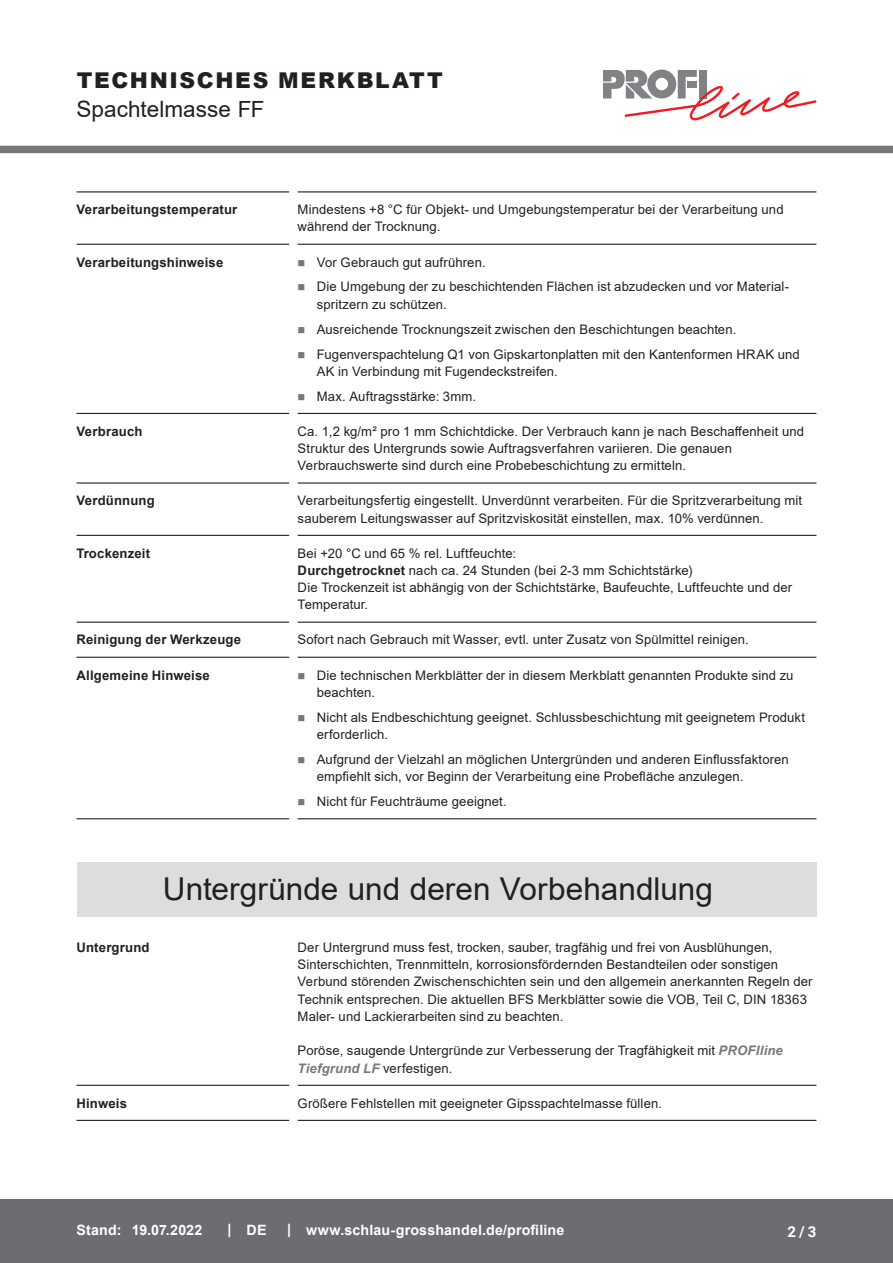
<style>
.page{position:relative;width:893px;height:1263px;background:#fff}
.page>*{position:absolute;margin:0;border:0;box-sizing:border-box;transform-origin:0 0}
.CB_AF_Kapitel_Uebers{font:31.5px "Arial";color:#231f20}
.CB_AF_Kopf_Produktna{font:22.5px "Arial";color:#231f20}
.CB_AF_Kopf_TM{font:900 21.75px "Arial";letter-spacing:.075em;color:#231f20}
.t1{font:700 15px "Roboto";color:#fff}
.CB_AF_Fuß_Stand_link{font:700 14.25px "Arial";letter-spacing:.01em;color:#fff}
.CB_AF_Text_Standard{font:13.2px/17.2px "Arial";letter-spacing:.01em;color:#231f20}
.CB_AF_Abschnitt_Uebe{font:700 13.2px "Arial";letter-spacing:.015em;color:#231f20}
.s1{font-size:22.35px}
.s2{font-weight:700}
.s3{font-weight:700;font-style:italic;color:#76787b}
</style>
<div class="page">
<div style="left:0;top:146px;width:893px;height:7px;background:#76787b"></div>
<div style="left:0;top:1199px;width:893px;height:64px;background:#6c6d70"></div>
<hr style="left:77px;top:191px;width:212px;height:1px;background:#231f20">
<hr style="left:298px;top:191px;width:518px;height:1px;background:#231f20">
<hr style="left:77px;top:244px;width:212px;height:1px;background:#231f20">
<hr style="left:298px;top:244px;width:518px;height:1px;background:#231f20">
<hr style="left:77px;top:413px;width:212px;height:1px;background:#231f20">
<hr style="left:298px;top:413px;width:518px;height:1px;background:#231f20">
<hr style="left:77px;top:482px;width:212px;height:2px;background:#231f20">
<hr style="left:298px;top:482px;width:518px;height:2px;background:#231f20">
<hr style="left:77px;top:535px;width:212px;height:1px;background:#231f20">
<hr style="left:298px;top:535px;width:518px;height:1px;background:#231f20">
<hr style="left:77px;top:622px;width:212px;height:1px;background:#231f20">
<hr style="left:298px;top:622px;width:518px;height:1px;background:#231f20">
<hr style="left:77px;top:657px;width:212px;height:1px;background:#231f20">
<hr style="left:298px;top:657px;width:518px;height:1px;background:#231f20">
<hr style="left:77px;top:818px;width:212px;height:1px;background:#231f20">
<hr style="left:298px;top:818px;width:518px;height:1px;background:#231f20">
<div style="left:77px;top:862px;width:739px;height:55px;background:#dcdddf"></div>
<hr style="left:77px;top:1085px;width:212px;height:1px;background:#231f20">
<hr style="left:298px;top:1085px;width:518px;height:1px;background:#231f20">
<hr style="left:77px;top:1120px;width:212px;height:1px;background:#231f20">
<hr style="left:298px;top:1120px;width:518px;height:1px;background:#231f20">
<svg style="left:603px;top:70px;width:213px;height:50px"></svg>
<p class="CB_AF_Kopf_TM" style="left:77px;top:65px;width:367px">TECHNISCHES MERKBLATT</p>
<p class="CB_AF_Kopf_Produktna" style="left:77px;top:94px;width:189px">Spachtelmasse <span class="s1">FF</span></p>
<p class="CB_AF_Abschnitt_Uebe" style="left:77px;top:200px;width:162px">Verarbeitungstemperatur</p>
<p class="CB_AF_Text_Standard" style="left:298px;top:201px;width:487px">Mindestens +8 °C für Objekt- und Umgebungstemperatur bei der Verarbeitung und während der Trocknung.</p>
<p class="CB_AF_Abschnitt_Uebe" style="left:77px;top:253px;width:148px">Verarbeitungshinweise</p>
<p class="CB_AF_Text_Standard" style="left:317px;top:253px;width:170px">Vor Gebrauch gut aufrühren.</p>
<p class="CB_AF_Text_Standard" style="left:317px;top:278px;width:474px">Die Umgebung der zu beschichtenden Flächen ist abzudecken und vor Material&shy;spritzern zu schützen.</p>
<p class="CB_AF_Text_Standard" style="left:317px;top:320px;width:421px">Ausreichende Trocknungszeit zwischen den Beschichtungen beachten.</p>
<p class="CB_AF_Text_Standard" style="left:317px;top:345px;width:485px">Fugenverspachtelung Q1 von Gipskartonplatten mit den Kantenformen HRAK und<br>AK in Verbindung mit Fugendeckstreifen.</p>
<p class="CB_AF_Text_Standard" style="left:317px;top:387px;width:161px">Max. Auftragsstärke: 3mm.</p>
<p class="CB_AF_Abschnitt_Uebe" style="left:77px;top:422px;width:68px">Verbrauch</p>
<p class="CB_AF_Text_Standard" style="left:298px;top:422px;width:508px">Ca. 1,2 kg/m² pro 1 mm Schichtdicke. Der Verbrauch kann je nach Beschaffenheit und<br>Struktur des Untergrunds sowie Auftragsverfahren variieren. Die genauen<br>Verbrauchswerte sind durch eine Probebeschichtung zu ermitteln.</p>
<p class="CB_AF_Abschnitt_Uebe" style="left:77px;top:491px;width:80px">Verdünnung</p>
<p class="CB_AF_Text_Standard" style="left:298px;top:492px;width:506px">Verarbeitungsfertig eingestellt. Unverdünnt verarbeiten. Für die Spritzverarbeitung mit sauberem Leitungswasser auf Spritzviskosität einstellen, max. 10% verdünnen.</p>
<p class="CB_AF_Abschnitt_Uebe" style="left:77px;top:544px;width:75px">Trockenzeit</p>
<p class="CB_AF_Text_Standard" style="left:298px;top:544px;width:496px">Bei +20 °C und 65 % rel. Luftfeuchte:<br><span class="s2">Durchgetrocknet</span> nach ca. 24 Stunden (bei 2-3 mm Schichtstärke)<br>Die Trockenzeit ist abhängig von der Schichtstärke, Baufeuchte, Luftfeuchte und der Temperatur.</p>
<p class="CB_AF_Abschnitt_Uebe" style="left:77px;top:630px;width:166px">Reinigung der Werkzeuge</p>
<p class="CB_AF_Text_Standard" style="left:298px;top:631px;width:453px">Sofort nach Gebrauch mit Wasser, evtl. unter Zusatz von Spülmittel reinigen.</p>
<p class="CB_AF_Abschnitt_Uebe" style="left:77px;top:666px;width:135px">Allgemeine Hinweise</p>
<p class="CB_AF_Text_Standard" style="left:317px;top:666px;width:478px">Die technischen Merkblätter der in diesem Merkblatt genannten Produkte sind zu beachten.</p>
<p class="CB_AF_Text_Standard" style="left:317px;top:708px;width:490px">Nicht als Endbeschichtung geeignet. Schlussbeschichtung mit geeignetem Produkt erforderlich.</p>
<p class="CB_AF_Text_Standard" style="left:317px;top:750px;width:474px">Aufgrund der Vielzahl an möglichen Untergründen und anderen Einflussfaktoren empfiehlt sich, vor Beginn der Verarbeitung eine Probefläche anzulegen.</p>
<p class="CB_AF_Text_Standard" style="left:317px;top:793px;width:191px">Nicht für Feuchträume geeignet.</p>
<p class="CB_AF_Kapitel_Uebers" style="left:163px;top:867px;width:551px">Untergründe und deren Vorbehandlung</p>
<p class="CB_AF_Abschnitt_Uebe" style="left:77px;top:938px;width:75px">Untergrund</p>
<p class="CB_AF_Text_Standard" style="left:298px;top:938px;width:516px">Der Untergrund muss fest, trocken, sauber, tragfähig und frei von Ausblühungen, Sinterschichten, Trennmitteln, korrosionsfördernden Bestandteilen oder sonstigen Verbund störenden Zwischenschichten sein und den allgemein anerkannten Regeln der Technik entsprechen. Die aktuellen BFS Merkblätter sowie die VOB, Teil C, DIN 18363<br>Maler- und Lackierarbeiten sind zu beachten.</p>
<p class="CB_AF_Text_Standard" style="left:298px;top:1042px;width:487px">Poröse, saugende Untergründe zur Verbesserung der Tragfähigkeit mit <span class="s3">PROFIline<br>Tiefgrund LF</span> verfestigen.</p>
<p class="CB_AF_Abschnitt_Uebe" style="left:77px;top:1094px;width:52px">Hinweis</p>
<p class="CB_AF_Text_Standard" style="left:298px;top:1094px;width:366px">Größere Fehlstellen mit geeigneter Gipsspachtelmasse füllen.</p>
<p class="CB_AF_Fuß_Stand_link" style="left:77px;top:1220px;width:46px">Stand:</p>
<p class="CB_AF_Fuß_Stand_link" style="left:132px;top:1220px;width:72px">19.07.2022</p>
<p class="CB_AF_Fuß_Stand_link" style="left:228px;top:1219px;width:5px">|</p>
<p class="CB_AF_Fuß_Stand_link" style="left:247px;top:1220px;width:21px">DE</p>
<p class="CB_AF_Fuß_Stand_link" style="left:287px;top:1219px;width:5px">|</p>
<p class="CB_AF_Fuß_Stand_link" style="left:306px;top:1220px;width:260px">www.schlau-grosshandel.de/profiline</p>
<p class="t1" style="left:787px;top:1221px;width:30px">2 / 3</p>
</div>
